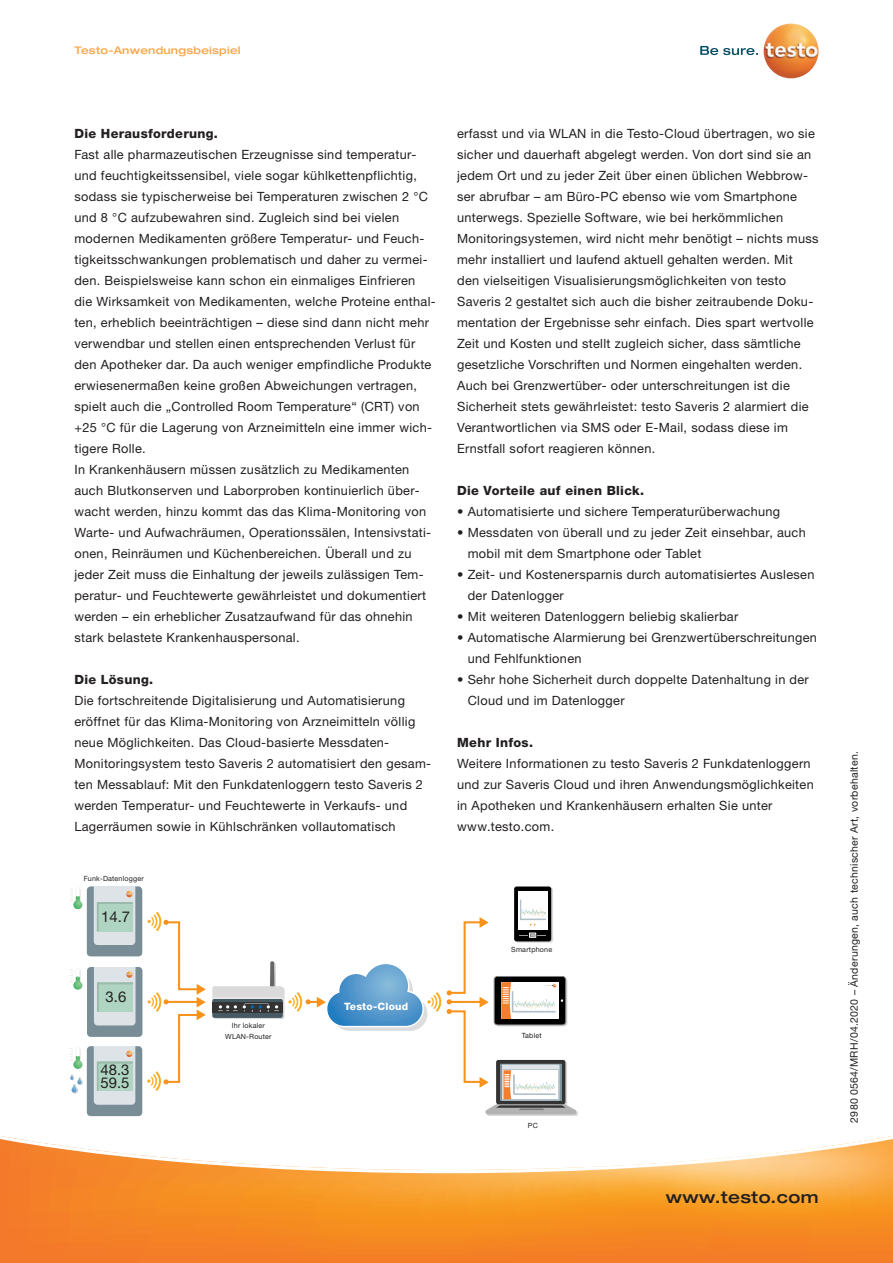
<style>
.page{position:relative;width:893px;height:1263px;background:#fff}
.page>*{position:absolute;margin:0;border:0;box-sizing:border-box;transform-origin:0 0}
.t1{font:500 expanded 16.5px "Helvetica Neue LTW1 G";letter-spacing:.025em;color:#231f20}
.t2{font:14.85px/12.6px "Helvetica Neue LTW1 G";color:#231f20}
.t3{font:12.75px/21px "Helvetica Neue LTW1 G";letter-spacing:.025em;color:#231f20}
.t4{font:800 12.75px "Helvetica Neue LTW1 G";letter-spacing:.025em;color:#231f20}
.t5{font:10.5px "Helvetica Neue LTW1 G";letter-spacing:.025em;color:#231f20}
.t6{font:500 expanded 10.5px "Helvetica Neue LTW1 G";letter-spacing:.025em;color:#f9a64a}
.t7{font:800 10.2px "Helvetica Neue LTW1 G";letter-spacing:.025em;color:#fff}
.t8{font:7.2px/11.2px "Helvetica Neue LTW1 G";letter-spacing:.025em;color:#231f20;text-align:center}
</style>
<div class="page">
<svg style="left:0;top:1136px;width:893px;height:127px"></svg>
<svg style="left:700px;top:46px;width:58px;height:9px"></svg>
<img style="left:763px;top:23px;width:56px;height:55px;border-radius:28px">
<svg style="left:70px;top:886px;width:136px;height:230px"></svg>
<div style="left:514px;top:886px;width:37px;height:55px;background:#000;border-radius:2px"></div>
<svg style="left:212px;top:888px;width:366px;height:228px"></svg>
<p class="t6" style="left:74px;top:43px;width:168px">Testo-Anwendungsbeispiel</p>
<p class="t4" style="left:74px;top:126px;width:145px">Die Herausforderung.</p>
<p class="t3" style="left:74px;top:144px;width:363px">Fast alle pharmazeutischen Erzeugnisse sind temperatur&shy;und feuchtigkeitssensibel, viele sogar kühlkettenpflichtig, sodass sie typischerweise bei Temperaturen zwischen 2 °C und 8 °C aufzubewahren sind. Zugleich sind bei vielen modernen Medikamenten größere Temperatur- und Feuch&shy;tigkeitsschwankungen problematisch und daher zu vermei&shy;den. Beispielsweise kann schon ein einmaliges Einfrieren die Wirksamkeit von Medikamenten, welche Proteine enthal&shy;ten, erheblich beeinträchtigen – diese sind dann nicht mehr verwendbar und stellen einen entsprechenden Verlust für den Apotheker dar. Da auch weniger empfindliche Produkte erwiesenermaßen keine großen Abweichungen vertragen, spielt auch die „Controlled Room Temperature“ (CRT) von +25 °C für die Lagerung von Arzneimitteln eine immer wich&shy;tigere Rolle.<br>In Krankenhäusern müssen zusätzlich zu Medikamenten auch Blutkonserven und Laborproben kontinuierlich über&shy;wacht werden, hinzu kommt das das Klima-Monitoring von Warte- und Aufwachräumen, Operationssälen, Intensivstati&shy;onen, Reinräumen und Küchenbereichen. Überall und zu jeder Zeit muss die Einhaltung der jeweils zulässigen Tem&shy;peratur- und Feuchtewerte gewährleistet und dokumentiert werden – ein erheblicher Zusatzaufwand für das ohnehin stark belastete Krankenhauspersonal.</p>
<p class="t4" style="left:74px;top:672px;width:80px">Die Lösung.</p>
<p class="t3" style="left:74px;top:690px;width:358px">Die fortschreitende Digitalisierung und Automatisierung eröffnet für das Klima-Monitoring von Arzneimitteln völlig neue Möglichkeiten. Das Cloud-basierte Messdaten-Monitoringsystem testo Saveris 2 automatisiert den gesam&shy;ten Messablauf: Mit den Funkdatenloggern testo Saveris 2 werden Temperatur- und Feuchtewerte in Verkaufs- und Lagerräumen sowie in Kühlschränken vollautomatisch</p>
<p class="t8" style="left:84px;top:873px;width:61px">Funk-Datenlogger</p>
<p class="t2" style="left:101px;top:910px;width:30px">14.7</p>
<p class="t2" style="left:106px;top:991px;width:22px">3.6</p>
<p class="t2" style="left:101px;top:1063px;width:30px">48.3<br>59.5</p>
<p class="t8" style="left:225px;top:1020px;width:48px">Ihr lokaler<br>WLAN-Router</p>
<p class="t7" style="left:344px;top:1000px;width:66px">Testo-Cloud</p>
<p class="t3" style="left:457px;top:123px;width:363px">erfasst und via WLAN in die Testo-Cloud übertragen, wo sie sicher und dauerhaft abgelegt werden. Von dort sind sie an jedem Ort und zu jeder Zeit über einen üblichen Webbrow&shy;ser abrufbar – am Büro-PC ebenso wie vom Smartphone unterwegs. Spezielle Software, wie bei herkömmlichen Monitoringsystemen, wird nicht mehr benötigt – nichts muss mehr installiert und laufend aktuell gehalten werden. Mit<br>den vielseitigen Visualisierungsmöglichkeiten von testo Saveris 2 gestaltet sich auch die bisher zeitraubende Doku&shy;mentation der Ergebnisse sehr einfach. Dies spart wertvolle Zeit und Kosten und stellt zugleich sicher, dass sämtliche gesetzliche Vorschriften und Normen eingehalten werden.<br>Auch bei Grenzwertüber- oder unterschreitungen ist die Sicherheit stets gewährleistet: testo Saveris 2 alarmiert die Verantwortlichen via SMS oder E-Mail, sodass diese im Ernstfall sofort reagieren können.</p>
<p class="t4" style="left:457px;top:483px;width:189px">Die Vorteile auf einen Blick.</p>
<p class="t3" style="left:457px;top:501px;width:325px">• Automatisierte und sichere Temperaturüberwachung</p>
<p class="t3" style="left:468px;top:522px;width:340px;text-indent:-11px">• Messdaten von überall und zu jeder Zeit einsehbar, auch mobil mit dem Smartphone oder Tablet</p>
<p class="t3" style="left:468px;top:564px;width:348px;text-indent:-11px">• Zeit- und Kostenersparnis durch automatisiertes Auslesen der Datenlogger</p>
<p class="t3" style="left:457px;top:606px;width:283px">• Mit weiteren Datenloggern beliebig skalierbar</p>
<p class="t3" style="left:468px;top:627px;width:351px;text-indent:-11px">• Automatische Alarmierung bei Grenzwertüberschreitungen und Fehlfunktionen</p>
<p class="t3" style="left:468px;top:669px;width:343px;text-indent:-11px">• Sehr hohe Sicherheit durch doppelte Datenhaltung in der<br>Cloud und im Datenlogger</p>
<p class="t4" style="left:457px;top:735px;width:77px">Mehr Infos.</p>
<p class="t3" style="left:457px;top:753px;width:358px">Weitere Informationen zu testo Saveris 2 Funkdatenloggern und zur Saveris Cloud und ihren Anwendungsmöglichkeiten in Apotheken und Krankenhäusern erhalten Sie unter www.testo.com.</p>
<p class="t8" style="left:511px;top:944px;width:43px">Smartphone</p>
<p class="t8" style="left:522px;top:1030px;width:22px">Tablet</p>
<p class="t8" style="left:528px;top:1120px;width:11px">PC</p>
<p class="t1" style="left:666px;top:1187px;width:154px">www.testo.com</p>
<p class="t5" style="left:848px;top:1123px;width:373px;rotate:-90deg">2980 0564/MRH/04.2020 – Änderungen, auch technischer Art, vorbehalten.</p>
</div>
